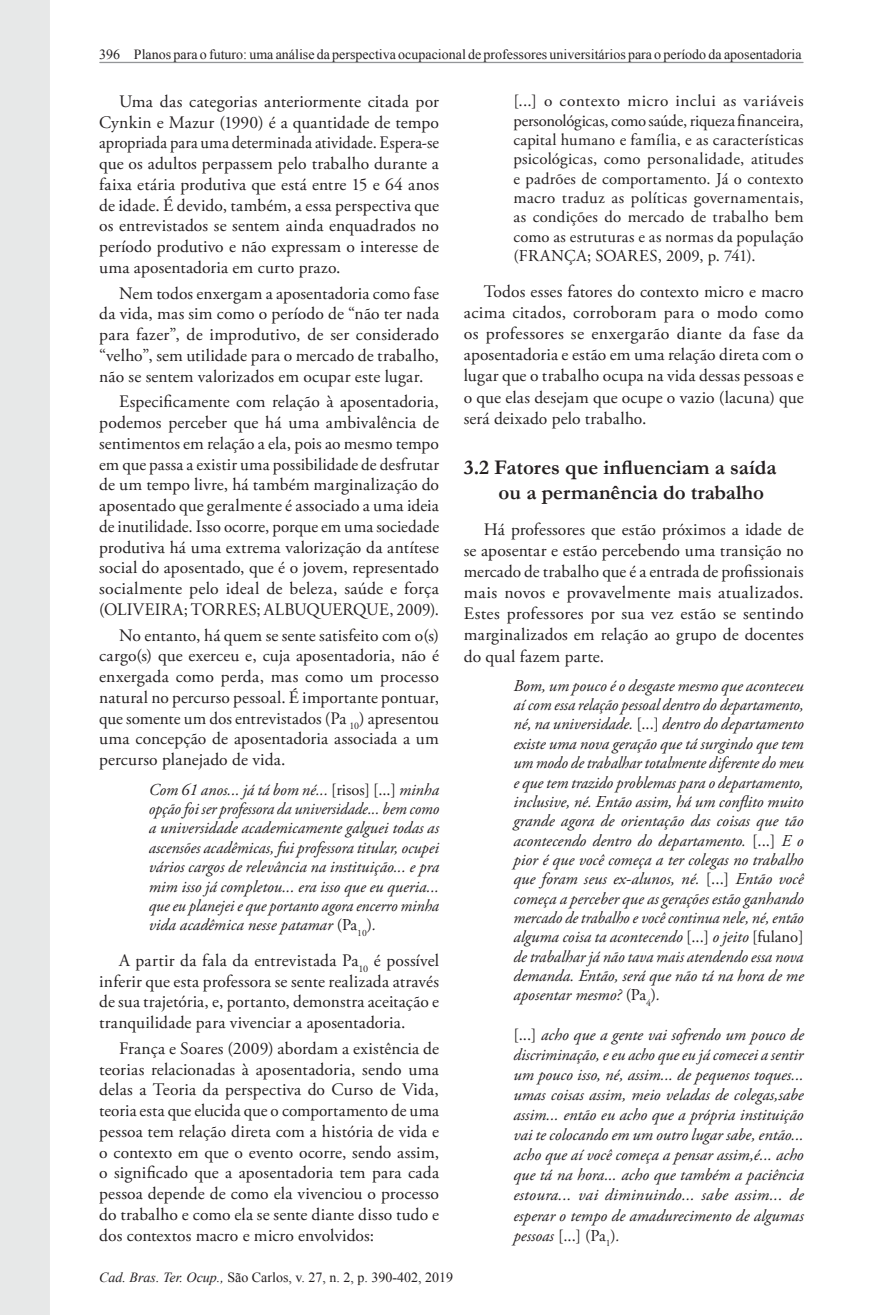
<style>
.page{position:relative;width:893px;height:1315px;background:#fff}
.page>*{position:absolute;margin:0;border:0;box-sizing:border-box;transform-origin:0 0}
.Heading2{font:700 21px/25.2px "Garamond";color:#231f20}
.Paragraph{font:17.5px/20.8px "Adobe Garamond Pro";letter-spacing:.01em;color:#231f20;text-align:justify}
.BlockQuote-Italico{font:italic 16.62px/19.2px "Adobe Garamond Pro";color:#231f20;text-align:justify}
.t1{font:16.62px/19.2px "Adobe Garamond Pro";letter-spacing:.015em;color:#231f20;text-align:justify;scale:1.04 1}
.t2{font:14px "Times New Roman";color:#231f20}
.s1{color:#fff}
.s2{font-style:normal}
.s3{font-style:italic}
</style>
<div class="page">
<div style="left:0;top:0;width:50px;height:1315px;background:#e7e8e8"></div>
<hr style="left:100px;top:62px;width:703px;height:1px;background:#949698">
<p class="t2" style="left:66px;top:45px;width:737px"><span class="s1">396/402</span>396 Planos para o futuro: uma análise da perspectiva ocupacional de professores universitários para o período da aposentadoria</p>
<p class="Paragraph" style="left:99px;top:92px;width:341px;text-indent:20px">Uma das categorias anteriormente citada por Cynkin e Mazur (1990) é a quantidade de tempo apropriada para uma determinada atividade. Espera-se que os adultos perpassem pelo trabalho durante a faixa etária produtiva que está entre 15 e 64 anos de idade. É devido, também, a essa perspectiva que os entrevistados se sentem ainda enquadrados no período produtivo e não expressam o interesse de uma aposentadoria em curto prazo.</p>
<p class="Paragraph" style="left:99px;top:283px;width:341px;text-indent:20px">Nem todos enxergam a aposentadoria como fase da vida, mas sim como o período de “não ter nada para fazer”, de improdutivo, de ser considerado “velho”, sem utilidade para o mercado de trabalho, não se sentem valorizados em ocupar este lugar.</p>
<p class="Paragraph" style="left:99px;top:392px;width:341px;text-indent:20px">Especificamente com relação à aposentadoria, podemos perceber que há uma ambivalência de sentimentos em relação a ela, pois ao mesmo tempo em que passa a existir uma possibilidade de desfrutar de um tempo livre, há também marginalização do aposentado que geralmente é associado a uma ideia de inutilidade. Isso ocorre, porque em uma sociedade produtiva há uma extrema valorização da antítese social do aposentado, que é o jovem, representado socialmente pelo ideal de beleza, saúde e força (OLIVEIRA; TORRES; ALBUQUERQUE, 2009).</p>
<p class="Paragraph" style="left:99px;top:625px;width:341px;text-indent:20px">No entanto, há quem se sente satisfeito com o(s) cargo(s) que exerceu e, cuja aposentadoria, não é enxergada como perda, mas como um processo natural no percurso pessoal. É importante pontuar, que somente um dos entrevistados (Pa <sub>10</sub>) apresentou uma concepção de aposentadoria associada a um percurso planejado de vida.</p>
<p class="BlockQuote-Italico" style="left:149px;top:780px;width:292px">Com 61 anos... já tá bom né... <span class="s2">[risos] [...]</span> minha opção foi ser professora da universidade... bem como a universidade academicamente galguei todas as ascensões acadêmicas, fui professora titular, ocupei vários cargos de relevância na instituição... e pra mim isso já completou... era isso que eu queria... que eu planejei e que portanto agora encerro minha vida acadêmica nesse patamar <span class="s2">(Pa</span><sub>10</sub><span class="s2">)</span>.</p>
<p class="Paragraph" style="left:99px;top:950px;width:341px;text-indent:20px">A partir da fala da entrevistada Pa<sub>10</sub> é possível inferir que esta professora se sente realizada através de sua trajetória, e, portanto, demonstra aceitação e tranquilidade para vivenciar a aposentadoria.</p>
<p class="Paragraph" style="left:99px;top:1038px;width:341px;text-indent:20px">França e Soares (2009) abordam a existência de teorias relacionadas à aposentadoria, sendo uma delas a Teoria da perspectiva do Curso de Vida, teoria esta que elucida que o comportamento de uma pessoa tem relação direta com a história de vida e o contexto em que o evento ocorre, sendo assim, o significado que a aposentadoria tem para cada pessoa depende de como ela vivenciou o processo do trabalho e como ela se sente diante disso tudo e dos contextos macro e micro envolvidos:</p>
<p class="t1" style="left:513px;top:92px;width:281px">[...] o contexto micro inclui as variáveis personológicas, como saúde, riqueza financeira, capital humano e família, e as características psicológicas, como personalidade, atitudes e padrões de comportamento. Já o contexto macro traduz as políticas governamentais, as condições do mercado de trabalho bem como as estruturas e as normas da população (FRANÇA; SOARES, 2009, p. 741).</p>
<p class="Paragraph" style="left:464px;top:282px;width:341px;text-indent:20px">Todos esses fatores do contexto micro e macro acima citados, corroboram para o modo como os professores se enxergarão diante da fase da aposentadoria e estão em uma relação direta com o lugar que o trabalho ocupa na vida dessas pessoas e o que elas desejam que ocupe o vazio (lacuna) que será deixado pelo trabalho.</p>
<p class="Heading2" style="left:499px;top:454px;width:279px;text-indent:-35px">3.2 Fatores que influenciam a saída ou a permanência do trabalho</p>
<p class="Paragraph" style="left:464px;top:519px;width:341px;text-indent:20px">Há professores que estão próximos a idade de se aposentar e estão percebendo uma transição no mercado de trabalho que é a entrada de profissionais mais novos e provavelmente mais atualizados.<br>Estes professores por sua vez estão se sentindo marginalizados em relação ao grupo de docentes do qual fazem parte.</p>
<p class="BlockQuote-Italico" style="left:513px;top:676px;width:292px">Bom, um pouco é o desgaste mesmo que aconteceu aí com essa relação pessoal dentro do departamento, né, na universidade. <span class="s2">[...]</span> dentro do departamento existe uma nova geração que tá surgindo que tem um modo de trabalhar totalmente diferente do meu e que tem trazido problemas para o departamento, inclusive, né. Então assim, há um conflito muito grande agora de orientação das coisas que tão acontecendo dentro do departamento. <span class="s2">[...]</span> E o pior é que você começa a ter colegas no trabalho que foram seus ex-alunos, né. <span class="s2">[...]</span> Então você começa a perceber que as gerações estão ganhando mercado de trabalho e você continua nele, né, então alguma coisa ta acontecendo <span class="s2">[...]</span> o jeito <span class="s2">[fulano] </span>de trabalhar já não tava mais atendendo essa nova demanda. Então, será que não tá na hora de me aposentar mesmo? <span class="s2">(Pa</span><sub>4</sub><span class="s2">)</span>.</p>
<p class="BlockQuote-Italico" style="left:513px;top:1025px;width:292px;line-height:19.9px"><span class="s2">[...]</span> acho que a gente vai sofrendo um pouco de discriminação, e eu acho que eu já comecei a sentir um pouco isso, né, assim... de pequenos toques... umas coisas assim, meio veladas de colegas,sabe assim... então eu acho que a própria instituição vai te colocando em um outro lugar sabe, então... acho que aí você começa a pensar assim,é... acho que tá na hora... acho que também a paciência estoura... vai diminuindo... sabe assim... de esperar o tempo de amadurecimento de algumas pessoas <span class="s2">[...] (Pa</span><sub>1</sub><span class="s2">)</span>.</p>
<p class="t2" style="left:99px;top:1268px;width:356px"><span class="s3">Cad. Bras. Ter. Ocup.,</span> São Carlos, v. 27, n. 2, p. 390-402, 2019</p>
</div>
